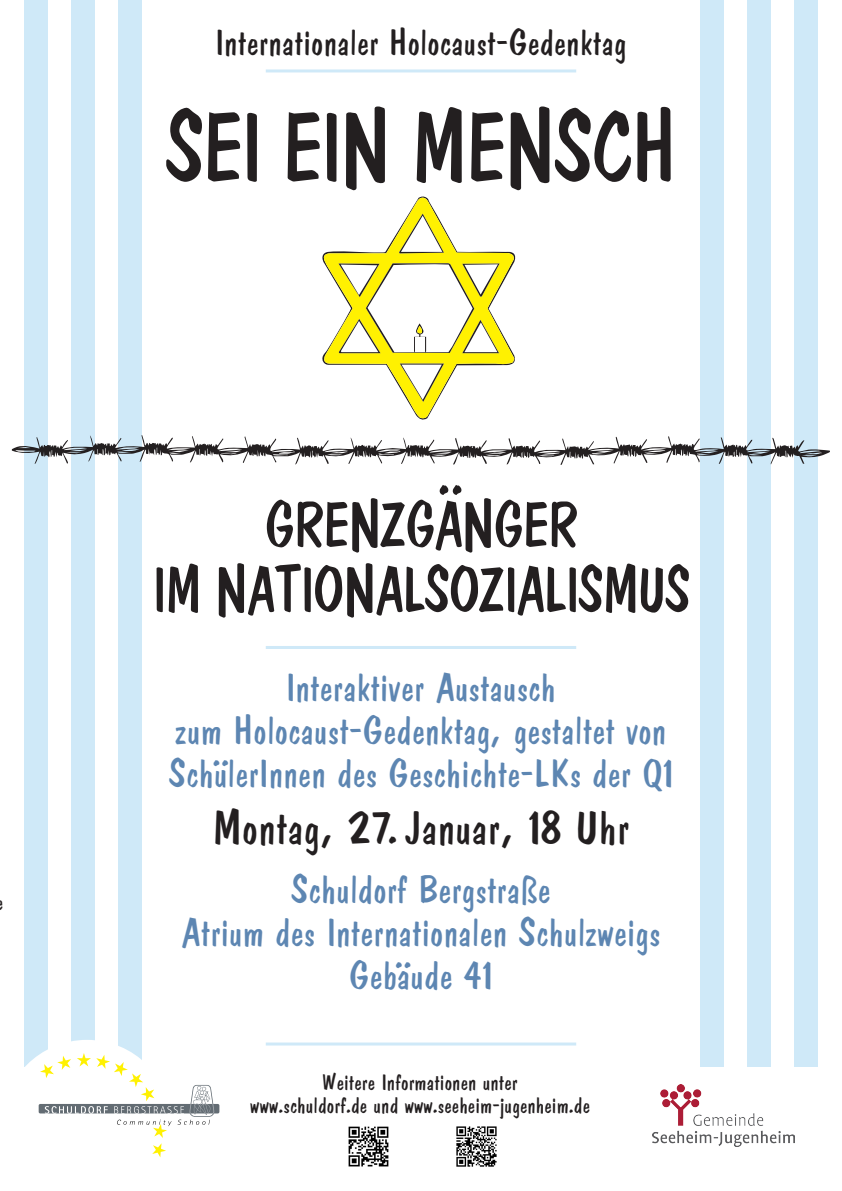
<style>
.page{position:relative;width:842px;height:1191px;background:#fff}
.page>*{position:absolute;margin:0;border:0;box-sizing:border-box;transform-origin:0 0}
.t1{font:100px "Dominican";letter-spacing:-.04em;color:#231f20;scale:.93 1}
.t2{font:65px/65px "Dominican";letter-spacing:-.04em;color:#231f20;text-align:center;scale:.93 1}
.t3{font:48px "Dominican";color:#231f20}
.t4{font:40px/43px "Dominican";color:#5d86b2;text-align:center}
.t5{font:37px "Dominican";color:#231f20}
.t6{font:22.7px/23px "Dominican";color:#231f20;text-align:center}
</style>
<div class="page">
<div style="left:24px;top:0;width:23px;height:1066px;background:#cfe9f8"></div>
<div style="left:700px;top:0;width:23px;height:1066px;background:#cfe9f8"></div>
<div style="left:71px;top:0;width:24px;height:1066px;background:#cfe9f8"></div>
<div style="left:747px;top:0;width:24px;height:1066px;background:#cfe9f8"></div>
<div style="left:118px;top:0;width:24px;height:1066px;background:#cfe9f8"></div>
<div style="left:794px;top:0;width:24px;height:1066px;background:#cfe9f8"></div>
<svg style="left:322px;top:196px;width:192px;height:223px"></svg>
<svg style="left:399px;top:214px;width:45px;height:39px"></svg>
<svg style="left:400px;top:363px;width:44px;height:39px"></svg>
<svg style="left:338px;top:263px;width:161px;height:90px"></svg>
<svg style="left:12px;top:435px;width:818px;height:30px"></svg>
<hr style="left:266px;top:69px;width:310px;height:3px;background:#cfe9f8">
<hr style="left:266px;top:646px;width:310px;height:3px;background:#cfe9f8">
<hr style="left:266px;top:1042px;width:310px;height:3px;background:#cfe9f8">
<img style="left:652px;top:1084px;width:142px;height:62px">
<div style="left:39px;top:1104px;width:180px;height:9px;background:#636c73;border-radius:2px"></div>
<svg style="left:24px;top:1039px;width:191px;height:119px"></svg>
<img style="left:456px;top:1126px;width:41px;height:41px">
<img style="left:348px;top:1126px;width:41px;height:41px">
<p class="t5" style="left:215px;top:17px;width:413px">Internationaler Holocaust-Gedenktag</p>
<p class="t1" style="left:164px;top:80px;width:554px">SEI EIN MENSCH</p>
<p class="t2" style="left:152px;top:490px;width:581px">GRENZGÄNGER<br>IM NATIONALSOZIALISMUS</p>
<p class="t4" style="left:168px;top:665px;width:506px">Interaktiver Austausch<br>zum Holocaust-Gedenktag, gestaltet von<br>SchülerInnen des Geschichte-LKs der Q1</p>
<p class="t3" style="left:212px;top:795px;width:419px">Montag, 27. Januar, 18 Uhr</p>
<p class="t4" style="left:181px;top:867px;width:481px">Schuldorf Bergstraße<br>Atrium des Internationalen Schulzweigs<br>Gebäude 41</p>
<p class="t6" style="left:250px;top:1070px;width:341px">Weitere Informationen unter<br>www.schuldorf.de und www.seeheim-jugenheim.de</p>
</div>
